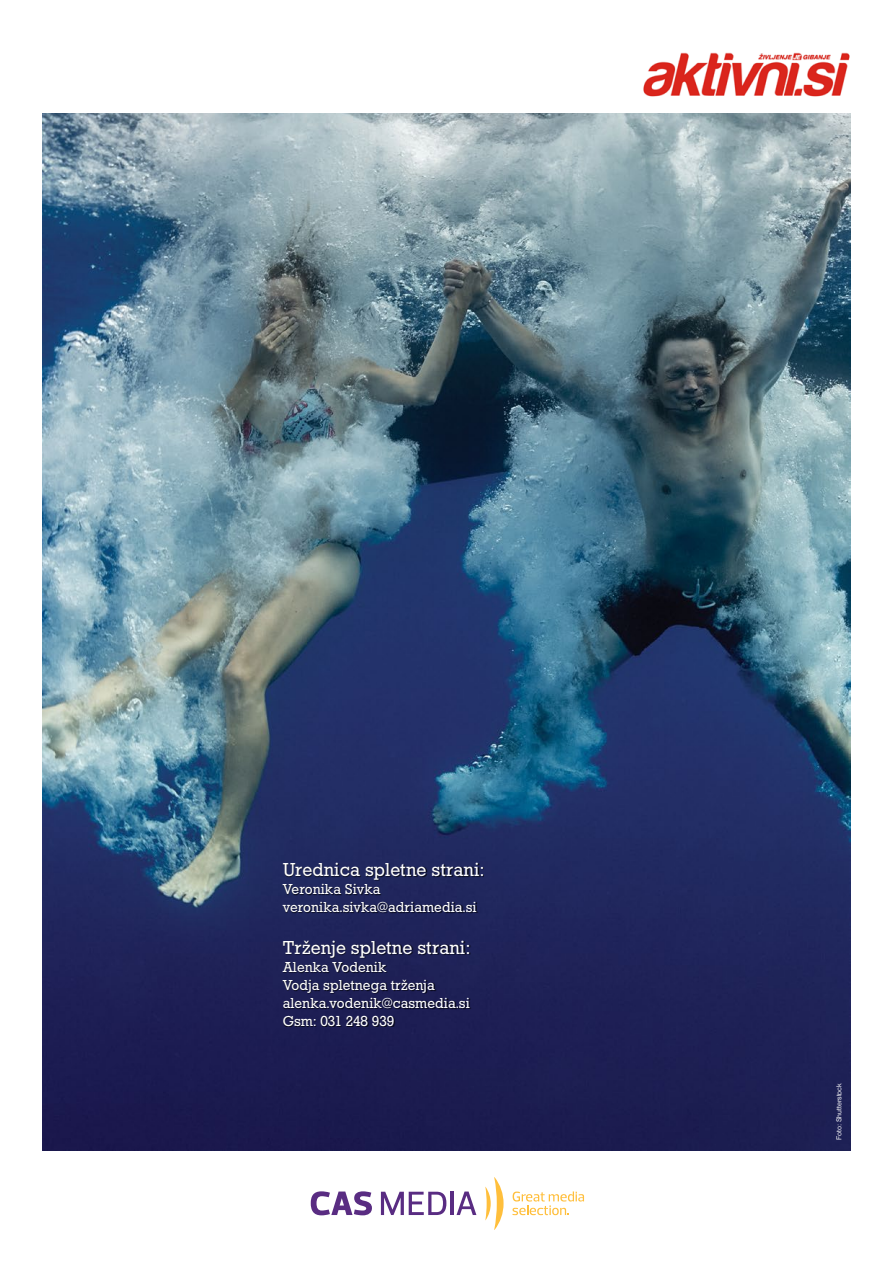
<style>
.page{position:relative;width:893px;height:1263px;background:#fff}
.page>*{position:absolute;margin:0;border:0;box-sizing:border-box;transform-origin:0 0}
.t1{font:19.5px "Roctus TCE";color:#fff}
.t2{font:15px "Roctus TCE";color:#fff}
.t3{font:7.5px "Nimbus San DCE";color:#fff}
</style>
<div class="page">
<img style="left:43px;top:113px;width:807px;height:1037px">
<div style="left:283px;top:863px;width:201px;height:164px;background:#000;opacity:.75"></div>
<img style="left:643px;top:52px;width:207px;height:45px">
<svg style="left:311px;top:1191px;width:61px;height:24px"></svg>
<svg style="left:381px;top:1192px;width:65px;height:23px"></svg>
<hr style="left:450px;top:1192px;width:3px;height:23px;background:#592c82">
<svg style="left:456px;top:1191px;width:20px;height:24px"></svg>
<svg style="left:485px;top:1177px;width:19px;height:53px"></svg>
<svg style="left:512px;top:1191px;width:72px;height:24px"></svg>
<p class="t1" style="left:283px;top:859px;width:203px">Urednica spletne strani:</p>
<p class="t2" style="left:283px;top:881px;width:99px">Veronika Sivka</p>
<p class="t2" style="left:283px;top:899px;width:195px">veronika.sivka@adriamedia.si</p>
<p class="t1" style="left:283px;top:936px;width:189px">Trženje spletne strani:</p>
<p class="t2" style="left:283px;top:958px;width:105px">Alenka Vodenik</p>
<p class="t2" style="left:283px;top:976px;width:154px">Vodja spletnega trženja</p>
<p class="t2" style="left:283px;top:994px;width:189px">alenka.vodenik@casmedia.si</p>
<p class="t2" style="left:283px;top:1012px;width:113px">Gsm: 031 248 939</p>
<p class="t3" style="left:835px;top:1140px;width:58px;rotate:-90deg">Foto: Shutterstock</p>
</div>
